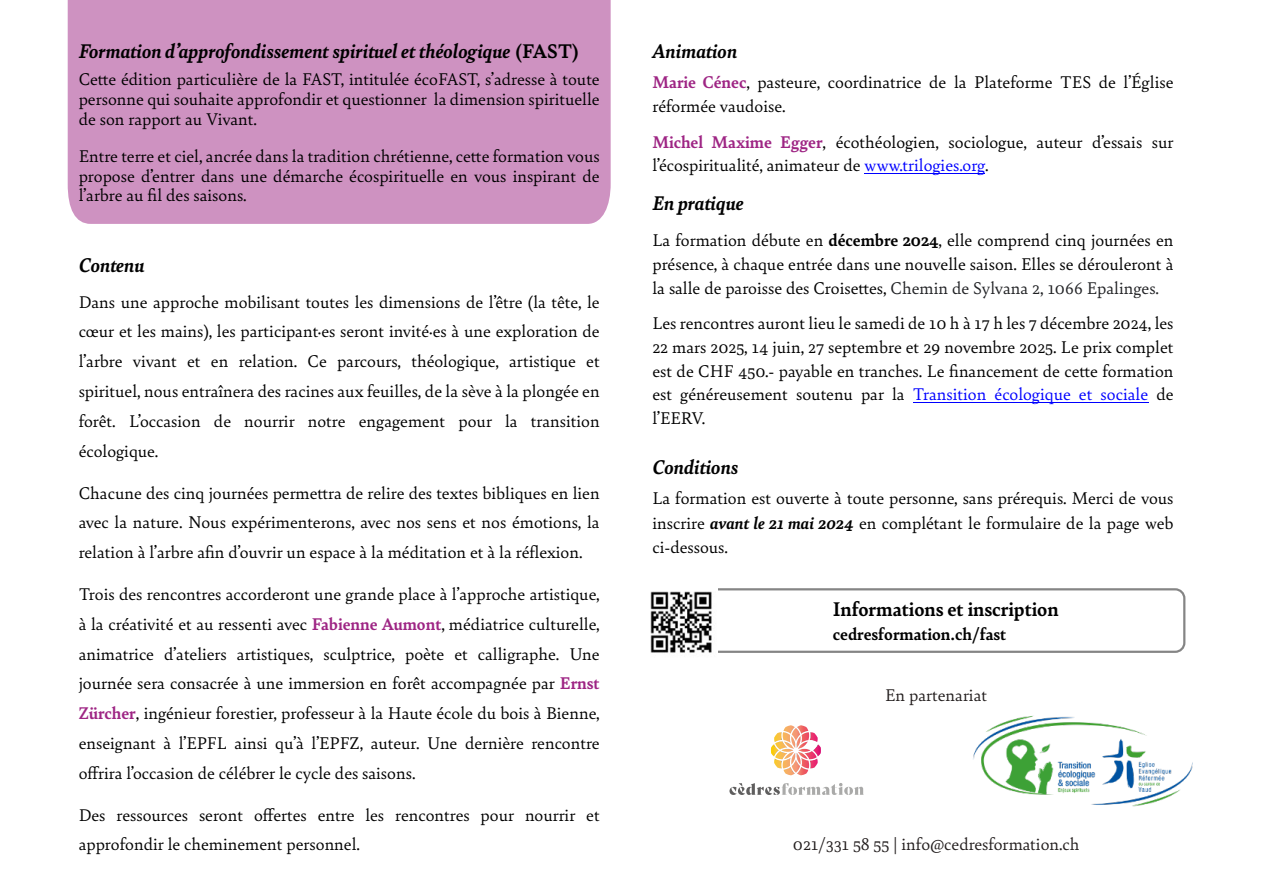
<style>
.page{position:relative;width:1263px;height:893px;background:#fff}
.page>*{position:absolute;margin:0;border:0;box-sizing:border-box;transform-origin:0 0}
.t1{font:italic 700 21px "Bely";color:#000}
.t2{font:700 21px "Bely";color:#000}
.t3{font:18px "Bely";color:#000}
.t4{font:18px "Bely";color:#231e1e}
.t5{font:18px "Bely";color:#00f}
.t6{font:700 18px "Bely";color:#000}
.s1{font-style:normal}
.s2{font-weight:700;color:#9e2584}
.s3{color:#00f}
.s4{font-weight:700}
.s5{color:#202124}
.s6{font-weight:700;font-style:italic}
</style>
<div class="page">
<div style="left:672px;top:588px;width:513px;height:65px;border:2px solid #000;border-radius:9px"></div>
<hr style="left:864px;top:173px;width:121px;height:1px;background:#00f">
<hr style="left:913px;top:402px;width:235px;height:1px;background:#00f">
<svg style="left:729px;top:783px;width:135px;height:12px"></svg>
<img style="left:771px;top:725px;width:50px;height:34px">
<div style="left:68px;top:0;width:543px;height:224px;background:#ce92c1"></div>
<img style="left:973px;top:715px;width:220px;height:92px">
<img style="left:650px;top:588px;width:68px;height:65px">
<p class="t1" style="left:79px;top:43px;width:502px">Formation d’approfondissement spirituel et théologique <span class="s1">(FAST)</span></p>
<p class="t3" style="left:79px;top:72px;width:522px">Cette édition particulière de la FAST, intitulée écoFAST, s’adresse à toute</p>
<p class="t3" style="left:79px;top:92px;width:522px">personne qui souhaite approfondir et questionner la dimension spirituelle</p>
<p class="t3" style="left:79px;top:112px;width:180px">de son rapport au Vivant.</p>
<p class="t3" style="left:79px;top:149px;width:522px">Entre terre et ciel, ancrée dans la tradition chrétienne, cette formation vous</p>
<p class="t3" style="left:79px;top:169px;width:522px">propose d’entrer dans une démarche écospirituelle en vous inspirant de</p>
<p class="t3" style="left:79px;top:188px;width:170px">l’arbre au fil des saisons.</p>
<p class="t1" style="left:79px;top:257px;width:67px">Contenu</p>
<p class="t3" style="left:79px;top:295px;width:522px">Dans une approche mobilisant toutes les dimensions de l’être (la tête, le</p>
<p class="t3" style="left:79px;top:324px;width:522px">cœur et les mains), les participant·es seront invité·es à une exploration de</p>
<p class="t3" style="left:79px;top:354px;width:522px">l’arbre vivant et en relation. Ce parcours, théologique, artistique et</p>
<p class="t3" style="left:79px;top:384px;width:522px">spirituel, nous entraînera des racines aux feuilles, de la sève à la plongée en</p>
<p class="t3" style="left:79px;top:414px;width:522px">forêt. L’occasion de nourrir notre engagement pour la transition</p>
<p class="t3" style="left:79px;top:444px;width:81px">écologique.</p>
<p class="t3" style="left:79px;top:486px;width:522px">Chacune des cinq journées permettra de relire des textes bibliques en lien</p>
<p class="t3" style="left:79px;top:515px;width:522px">avec la nature. Nous expérimenterons, avec nos sens et nos émotions, la</p>
<p class="t3" style="left:79px;top:545px;width:505px">relation à l’arbre afin d’ouvrir un espace à la méditation et à la réflexion.</p>
<p class="t3" style="left:79px;top:587px;width:522px">Trois des rencontres accorderont une grande place à l’approche artistique,</p>
<p class="t3" style="left:79px;top:617px;width:522px">à la créativité et au ressenti avec <span class="s2">Fabienne Aumont</span>, médiatrice culturelle,</p>
<p class="t3" style="left:79px;top:647px;width:522px">animatrice d’ateliers artistiques, sculptrice, poète et calligraphe. Une</p>
<p class="t3" style="left:79px;top:676px;width:522px">journée sera consacrée à une immersion en forêt accompagnée par <span class="s2">Ernst</span></p>
<p class="t3" style="left:79px;top:706px;width:522px"><span class="s2">Zürcher</span>, ingénieur forestier, professeur à la Haute école du bois à Bienne,</p>
<p class="t3" style="left:79px;top:736px;width:522px">enseignant à l’EPFL ainsi qu’à l’EPFZ, auteur. Une dernière rencontre</p>
<p class="t3" style="left:79px;top:766px;width:338px">offrira l’occasion de célébrer le cycle des saisons.</p>
<p class="t3" style="left:79px;top:808px;width:522px">Des ressources seront offertes entre les rencontres pour nourrir et</p>
<p class="t3" style="left:79px;top:837px;width:283px">approfondir le cheminement personnel.</p>
<p class="t1" style="left:652px;top:43px;width:86px">Animation</p>
<p class="t3" style="left:652px;top:75px;width:522px"><span class="s2">Marie Cénec</span>, pasteure, coordinatrice de la Plateforme TES de l’Église</p>
<p class="t3" style="left:652px;top:99px;width:135px">réformée vaudoise.</p>
<p class="t3" style="left:652px;top:135px;width:522px"><span class="s2">Michel Maxime Egger</span>, écothéologien, sociologue, auteur d’essais sur</p>
<p class="t3" style="left:652px;top:158px;width:338px">l’écospiritualité, animateur de <span class="s3">www.trilogies.org</span>.</p>
<p class="t1" style="left:652px;top:195px;width:93px">En pratique</p>
<p class="t3" style="left:652px;top:233px;width:522px">La formation débute en <span class="s4">décembre 2024</span>, elle comprend cinq journées en</p>
<p class="t3" style="left:652px;top:257px;width:522px">présence, à chaque entrée dans une nouvelle saison. Elles se dérouleront à</p>
<p class="t3" style="left:652px;top:281px;width:508px">la salle de paroisse des Croisettes, <span class="s5">Chemin de Sylvana 2, 1066 Epalinges.</span></p>
<p class="t3" style="left:652px;top:316px;width:522px">Les rencontres auront lieu le samedi de 10 h à 17 h les 7 décembre 2024, les</p>
<p class="t3" style="left:652px;top:340px;width:522px">22 mars 2025, 14 juin, 27 septembre et 29 novembre 2025. Le prix complet</p>
<p class="t3" style="left:652px;top:364px;width:522px">est de CHF 450.- payable en tranches. Le financement de cette formation</p>
<p class="t3" style="left:652px;top:388px;width:254px">est généreusement soutenu par la</p>
<p class="t5" style="left:913px;top:388px;width:237px">Transition écologique et sociale</p>
<p class="t3" style="left:1156px;top:388px;width:19px">de</p>
<p class="t3" style="left:652px;top:411px;width:54px">l’EERV.</p>
<p class="t1" style="left:652px;top:458px;width:88px">Conditions</p>
<p class="t3" style="left:652px;top:491px;width:522px">La formation est ouverte à toute personne, sans prérequis. Merci de vous</p>
<p class="t3" style="left:652px;top:516px;width:522px">inscrire <span class="s6">avant le 21 mai 2024</span> en complétant le formulaire de la page web</p>
<p class="t3" style="left:652px;top:540px;width:77px">ci-dessous.</p>
<p class="t2" style="left:833px;top:601px;width:227px">Informations et inscription</p>
<p class="t6" style="left:833px;top:627px;width:175px">cedresformation.ch/fast</p>
<p class="t4" style="left:885px;top:688px;width:103px">En partenariat</p>
<p class="t4" style="left:793px;top:837px;width:288px">021/331 58 55 | info@cedresformation.ch</p>
</div>
